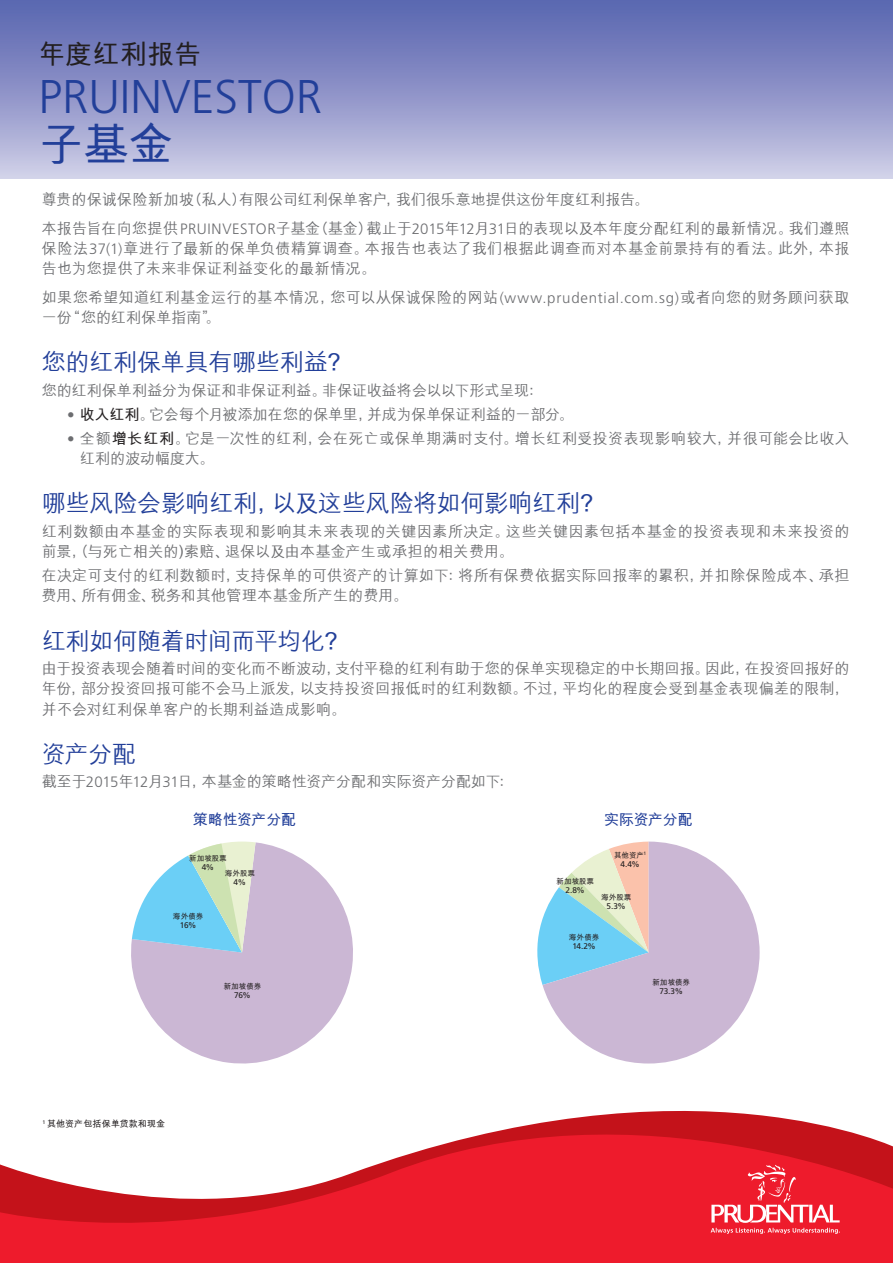
<style>
.page{position:relative;width:893px;height:1263px;background:#fff}
.page>*{position:absolute;margin:0;border:0;box-sizing:border-box;transform-origin:0 0}
.t1{font:300 47.25px "Frutiger LT Std";color:#223f99}
.t2{font:700 45px "M Hei GB";color:#223f99}
.t3{font:700 27px "M Hei GB";letter-spacing:.01em;color:#231f20}
.t4{font:500 24px "M Hei GB";letter-spacing:-.01em;color:#223f99}
.t5{font:500 15px/20.2px "M Hei GB";letter-spacing:.02em;color:#6c6d70}
.t6{font:500 15px "M Hei GB";letter-spacing:-.005em;color:#6c6d70}
.t7{font:500 15px "M Hei GB";color:#6c6d70}
.t8{font:500 15px "M Hei GB";letter-spacing:-.01em;color:#6c6d70}
.t9{font:700 15px "M Hei GB";letter-spacing:-.015em;color:#223f99}
.t10{font:700 9px "M Hei GB";letter-spacing:.01em;color:#231f20}
.t11{font:8.25px "Frutiger LT Std";letter-spacing:-.045em;color:#231f20}
.t12{font:700 7.5px "M Hei GB";color:#231f20}
.s1{font-family:"Frutiger LT Std";font-weight:300}
.s2{font-family:"Frutiger LT Std";font-weight:400}
.s3{font-weight:700;color:#231f20}
</style>
<div class="page">
<svg style="left:0;top:1110px;width:893px;height:153px;fill:#ee1b2c"></svg>
<svg style="left:711px;top:1165px;width:129px;height:69px;background:#f0414f"></svg>
<div style="left:0;top:0;width:893px;height:179px;background:linear-gradient(to bottom,#5460ad,#cdcce6)"></div>
<svg style="left:131px;top:842px;width:222px;height:222px;fill:#cbb7d4"></svg>
<svg style="left:132px;top:841px;width:124px;height:111px"></svg>
<svg style="left:537px;top:921px;width:5px;height:62px"></svg>
<svg style="left:542px;top:841px;width:218px;height:222px;fill:#cbb7d4"></svg>
<p class="t3" style="left:38px;top:41px;width:164px">年度红利报告</p>
<p class="t1" style="left:38px;top:70px;width:285px">PRUINVESTOR</p>
<p class="t2" style="left:38px;top:121px;width:136px">子基金</p>
<p class="t7" style="left:42px;top:192px;width:609px">尊贵的保诚保险新加坡（私人）有限公司红利保单客户，我们很乐意地提供这份年度红利报告。</p>
<p class="t5" style="left:42px;top:218px;width:809px;text-align:justify">本报告旨在向您提供<span class="s1">PRUINVESTOR</span>子基金（基金）截止于<span class="s1">2015</span>年<span class="s1">12</span>月<span class="s1">31</span>日的表现以及本年度分配红利的最新情况。我们遵照保险法<span class="s1">37(1)</span>章进行了最新的保单负债精算调查。本报告也表达了我们根据此调查而对本基金前景持有的看法。此外，本报告也为您提供了未来非保证利益变化的最新情况。</p>
<p class="t5" style="left:42px;top:287px;width:809px">如果您希望知道红利基金运行的基本情况，您可以从保诚保险的网站<span class="s1">(www.prudential.com.sg)</span>或者向您的财务顾问获取一份“您的红利保单指南”。</p>
<p class="t4" style="left:42px;top:350px;width:312px">您的红利保单具有哪些利益？</p>
<p class="t6" style="left:42px;top:383px;width:504px">您的红利保单利益分为保证和非保证利益。非保证收益将会以以下形式呈现：</p>
<p class="t8" style="left:67px;top:407px;width:508px"><span class="s2">•</span> <span class="s3">收入红利</span>。它会每个月被添加在您的保单里，并成为保单保证利益的一部分。</p>
<p class="t5" style="left:80px;top:428px;width:771px;text-indent:-13px"><span class="s2">•</span> 全额<span class="s3">增长红利</span>。它是一次性的红利，会在死亡或保单期满时支付。增长红利受投资表现影响较大，并很可能会比收入红利的波动幅度大。</p>
<p class="t4" style="left:42px;top:491px;width:564px">哪些风险会影响红利，以及这些风险将如何影响红利？</p>
<p class="t5" style="left:42px;top:521px;width:809px">红利数额由本基金的实际表现和影响其未来表现的关键因素所决定。这些关键因素包括本基金的投资表现和未来投资的前景，（与死亡相关的)索赔、退保以及由本基金产生或承担的相关费用。</p>
<p class="t5" style="left:42px;top:565px;width:809px">在决定可支付的红利数额时，支持保单的可供资产的计算如下：将所有保费依据实际回报率的累积，并扣除保险成本、承担费用、所有佣金、税务和其他管理本基金所产生的费用。</p>
<p class="t4" style="left:42px;top:629px;width:309px">红利如何随着时间而平均化？</p>
<p class="t5" style="left:42px;top:658px;width:809px;text-align:justify">由于投资表现会随着时间的变化而不断波动，支付平稳的红利有助于您的保单实现稳定的中长期回报。因此，在投资回报好的年份，部分投资回报可能不会马上派发，以支持投资回报低时的红利数额。不过，平均化的程度会受到基金表现偏差的限制，并不会对红利保单客户的长期利益造成影响。</p>
<p class="t4" style="left:42px;top:742px;width:96px">资产分配</p>
<p class="t6" style="left:42px;top:774px;width:474px">截至于<span class="s1">2015</span>年<span class="s1">12</span>月<span class="s1">31</span>日，本基金的策略性资产分配和实际资产分配如下：</p>
<p class="t9" style="left:193px;top:812px;width:105px">策略性资产分配</p>
<p class="t12" style="left:189px;top:854px;width:39px">新加坡股票</p>
<p class="t11" style="left:202px;top:862px;width:14px">4%</p>
<p class="t12" style="left:225px;top:870px;width:32px">海外股票</p>
<p class="t11" style="left:234px;top:878px;width:14px">4%</p>
<p class="t12" style="left:173px;top:912px;width:32px">海外债券</p>
<p class="t11" style="left:180px;top:920px;width:18px">16%</p>
<p class="t12" style="left:224px;top:982px;width:39px">新加坡债券</p>
<p class="t11" style="left:234px;top:990px;width:18px">76%</p>
<p class="t10" style="left:43px;top:1119px;width:124px"><sup>1</sup> 其他资产包括保单贷款和现金</p>
<p class="t9" style="left:604px;top:812px;width:90px">实际资产分配</p>
<p class="t12" style="left:614px;top:851px;width:33px">其他资产<sup>1</sup></p>
<p class="t11" style="left:620px;top:859px;width:21px">4.4%</p>
<p class="t12" style="left:556px;top:878px;width:39px">新加坡股票</p>
<p class="t11" style="left:566px;top:886px;width:21px">2.8%</p>
<p class="t12" style="left:601px;top:893px;width:32px">海外股票</p>
<p class="t11" style="left:607px;top:901px;width:21px">5.3%</p>
<p class="t12" style="left:569px;top:934px;width:32px">海外债券</p>
<p class="t11" style="left:572px;top:942px;width:25px">14.2%</p>
<p class="t12" style="left:652px;top:979px;width:39px">新加坡债券</p>
<p class="t11" style="left:659px;top:987px;width:25px">73.3%</p>
</div>
